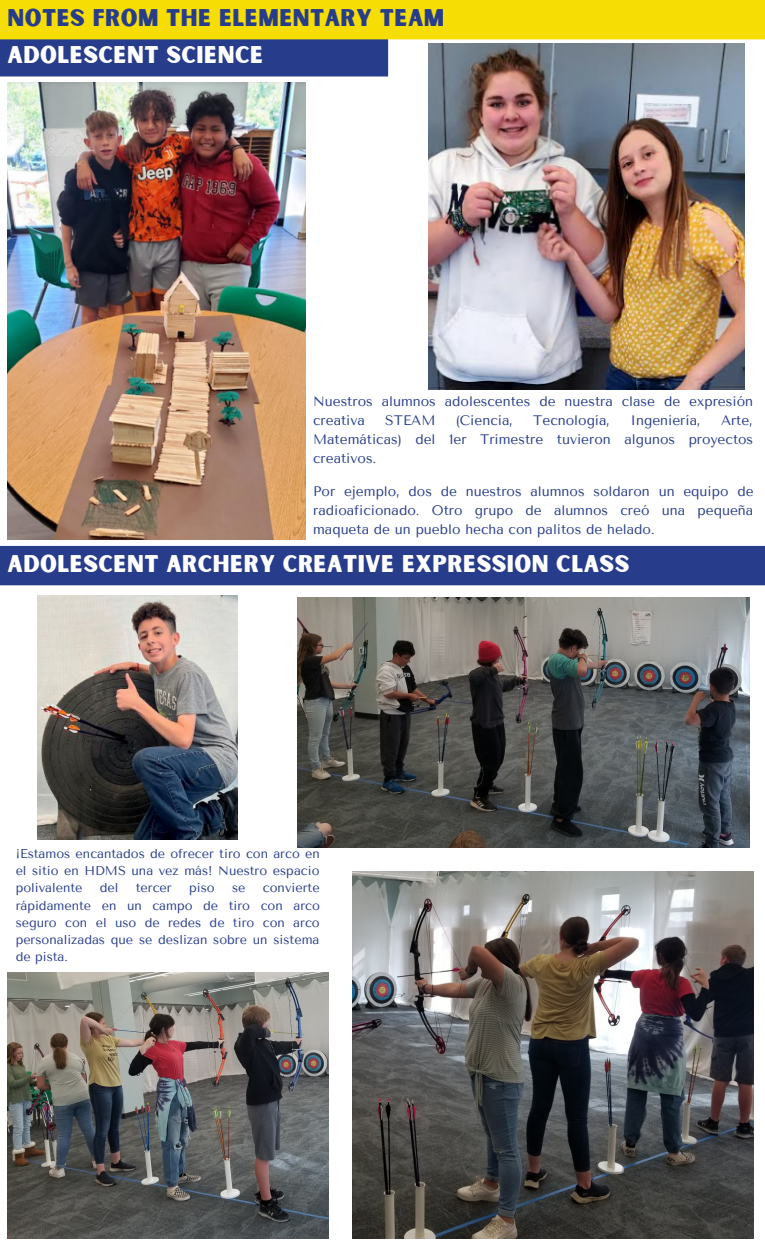
<style>
.page{position:relative;width:765px;height:1260px;background:#fff}
.page>*{position:absolute;margin:0;border:0;box-sizing:border-box;transform-origin:0 0}
.t1{font:23.12px "Sunborn Sans One";letter-spacing:.015em;color:#fff}
.t2{font:23.12px "Sunborn Sans One";letter-spacing:.015em;color:#273d8b}
.t3{font:13.75px/19.1px "Tenor Sans";color:#273d8b;text-align:justify}
.t4{font:12.75px/17.2px "Tenor Sans";color:#273d8b;text-align:justify}
</style>
<div class="page">
<div style="left:0;top:37px;width:388px;height:39px;background:#273d8b"></div>
<img style="left:8px;top:83px;width:298px;height:456px">
<img style="left:429px;top:43px;width:316px;height:346px">
<div style="left:0;top:0;width:765px;height:39px;background:#f6de05"></div>
<div style="left:0;top:546px;width:765px;height:39px;background:#273d8b"></div>
<img style="left:297px;top:598px;width:453px;height:250px">
<img style="left:352px;top:871px;width:401px;height:367px">
<img style="left:8px;top:973px;width:320px;height:265px">
<img style="left:37px;top:596px;width:200px;height:243px">
<h1 class="t2" style="left:8px;top:3px;width:438px">NOTES FROM THE ELEMENTARY TEAM</h1>
<h1 class="t1" style="left:8px;top:40px;width:257px">ADOLESCENT SCIENCE</h1>
<p class="t3" style="left:313px;top:392px;width:442px">Nuestros alumnos adolescentes de nuestra clase de expresión creativa</p>
<p class="t3" style="left:385px;top:411px;width:52px">STEAM</p>
<p class="t3" style="left:456px;top:411px;width:59px">(Ciencia,</p>
<p class="t3" style="left:533px;top:411px;width:78px">Tecnología,</p>
<p class="t3" style="left:630px;top:411px;width:72px">Ingeniería,</p>
<p class="t3" style="left:313px;top:411px;width:442px;text-indent:408px">Arte, Matemáticas) del 1er Trimestre tuvieron algunos proyectos creativos.</p>
<p class="t3" style="left:313px;top:482px;width:442px">Por ejemplo, dos de nuestros alumnos soldaron un equipo de radioaficionado. Otro grupo de alumnos creó una pequeña maqueta de un pueblo hecha con palitos de helado.</p>
<h1 class="t1" style="left:8px;top:549px;width:623px">ADOLESCENT ARCHERY CREATIVE EXPRESSION CLASS</h1>
<p class="t4" style="left:16px;top:845px;width:306px">¡Estamos encantados de ofrecer tiro con arco en el sitio en HDMS una vez más! Nuestro espacio polivalente</p>
<p class="t4" style="left:16px;top:879px;width:306px;text-indent:247px">convierte rápidamente en un campo de tiro con arco seguro con el uso de redes de tiro con arco personalizadas que se deslizan sobre un sistema de pista.</p>
<p class="t4" style="left:100px;top:879px;width:20px">del</p>
<p class="t4" style="left:136px;top:879px;width:38px">tercer</p>
<p class="t4" style="left:189px;top:879px;width:27px">piso</p>
<p class="t4" style="left:232px;top:879px;width:15px">se</p>
</div>
